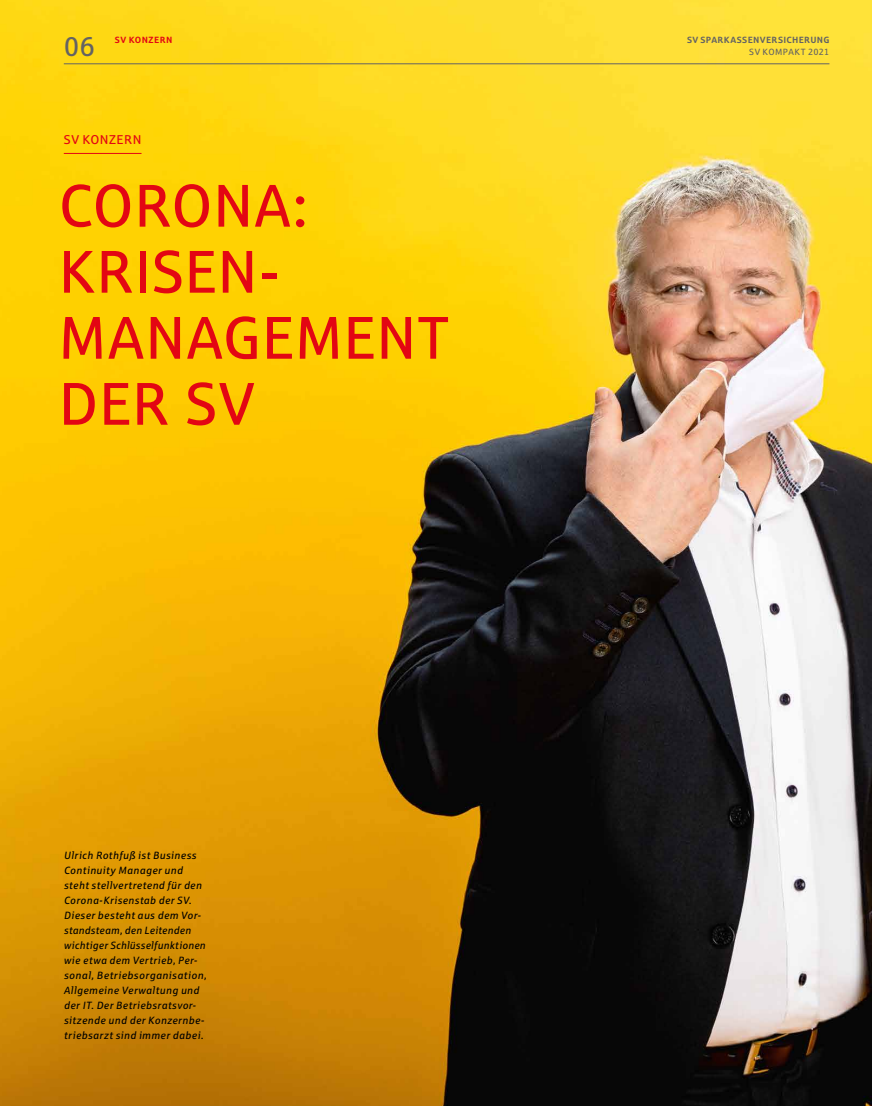
<style>
.page{position:relative;width:872px;height:1106px;background:#fff}
.page>*{position:absolute;margin:0;border:0;box-sizing:border-box;transform-origin:0 0}
.t1{font:60px/66px "Sparkasse";letter-spacing:.01em;color:#e30613}
.t2{font:27px "Sparkasse";color:#646363}
.t3{font:12.75px "Sparkasse";letter-spacing:.04em;color:#e30613}
.t4{font:italic 10.5px/15px "Sparkasse";letter-spacing:.035em;color:#000}
.t5{font:700 9px "Sparkasse";letter-spacing:.035em;color:#646363}
.t6{font:9px "Sparkasse";letter-spacing:.04em;color:#646363}
.t7{font:700 9px "Sparkasse";letter-spacing:.055em;color:#e30613}
</style>
<div class="page">
<img style="left:0;top:0;width:872px;height:1106px">
<hr style="left:64px;top:153px;width:77px;height:1px;background:#e30613">
<hr style="left:64px;top:63px;width:765px;height:1px;background:#646363">
<p class="t7" style="left:115px;top:34px;width:59px">SV KONZERN</p>
<p class="t5" style="left:687px;top:34px;width:144px">SV SPARKASSENVERSICHERUNG</p>
<h2 class="t2" style="left:64px;top:31px;width:33px">06</h2>
<p class="t6" style="left:749px;top:46px;width:82px">SV KOMPAKT 2021</p>
<p class="t3" style="left:64px;top:133px;width:79px">SV KONZERN</p>
<h1 class="t1" style="left:59px;top:172px;width:392px">CORONA:<br>KRISEN-<br>MANAGEMENT<br>DER SV</h1>
<p class="t4" style="left:64px;top:848px;width:144px">Ulrich Rothfuß ist Business<br>Continuity Manager und steht stellvertretend für den<br>Corona-Krisenstab der SV.<br>Dieser besteht aus dem Vor&shy;standsteam, den Leitenden wichtiger Schlüsselfunktionen wie etwa dem Vertrieb, Per&shy;sonal, Betriebsorganisation,<br>Allgemeine Verwaltung und der IT. Der Betriebsratsvor&shy;sitzende und der Konzernbe&shy;triebsarzt sind immer dabei.</p>
</div>
